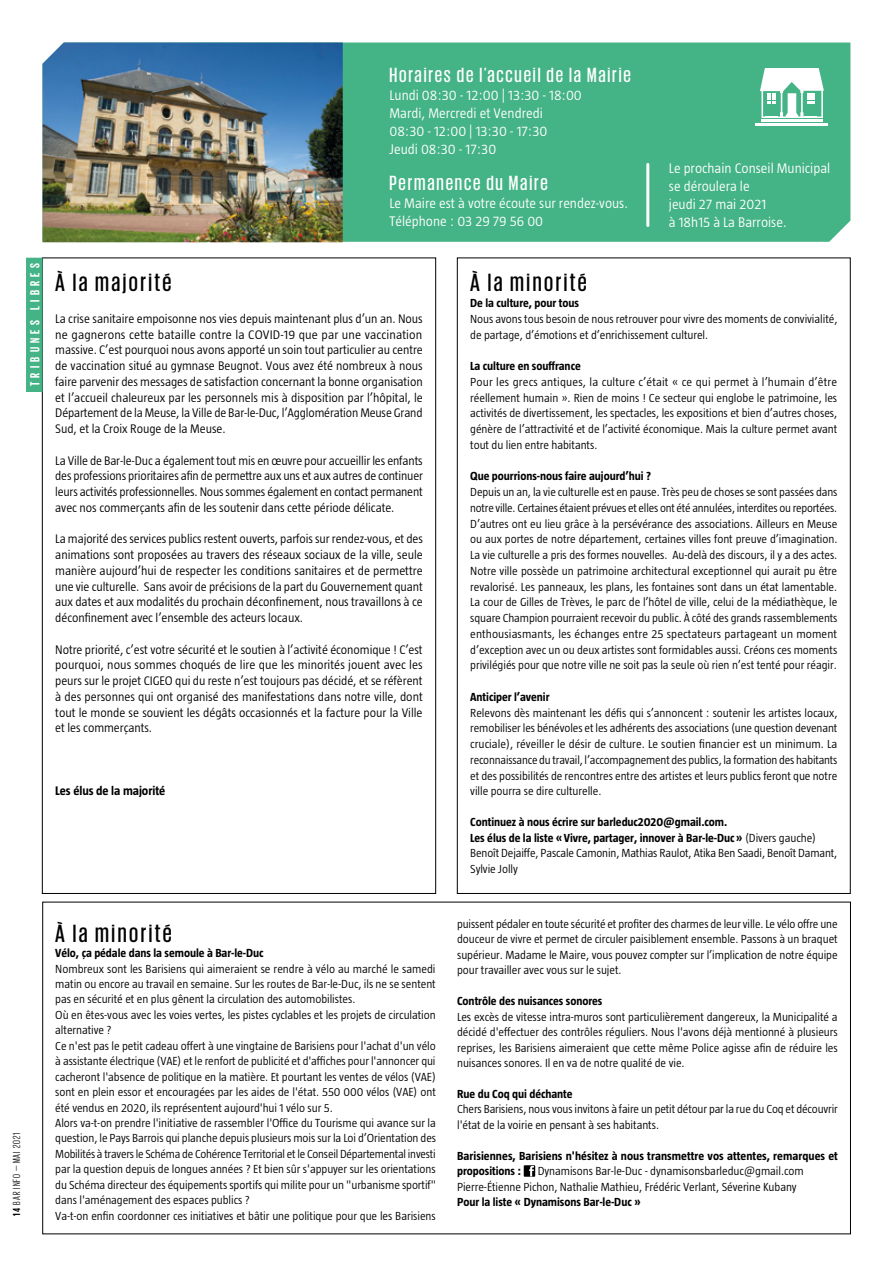
<style>
.page{position:relative;width:893px;height:1263px;background:#fff}
.page>*{position:absolute;margin:0;border:0;box-sizing:border-box;transform-origin:0 0}
.t1{font:500 25.5px "Giorgio Sans";letter-spacing:.1em;color:#000}
.t2{font:500 21px "Giorgio Sans";letter-spacing:.09em;color:#fff}
.t3{font:300 14.25px/18px "Taz";color:#fff}
.t4{font:700 13.5px "Giorgio Sans";letter-spacing:.32em;color:#fff}
.t5{font:300 12.75px/15.8px "Taz";letter-spacing:-.005em;color:#000;text-align:justify}
.t6{font:700 12.75px "Taz";letter-spacing:-.005em;color:#000}
.t7{font:300 12px/15.5px "Taz";letter-spacing:-.005em;color:#000;text-align:justify}
.t8{font:700 12px/15.5px "Taz";letter-spacing:-.005em;color:#000}
.t9{font:10.5px "Giorgio Sans";letter-spacing:.1em;color:#000}
.s1{font-weight:300}
.s2{font-weight:700}
</style>
<div class="page">
<div style="left:343px;top:43px;width:507px;height:199px;background:#44b386"></div>
<div style="left:26px;top:258px;width:17px;height:134px;background:#44b386"></div>
<svg style="left:524px;top:1165px;width:11px;height:12px"></svg>
<hr style="left:762px;top:120px;width:61px;height:2px;background:#fff">
<hr style="left:756px;top:123px;width:72px;height:2px;background:#fff">
<svg style="left:760px;top:68px;width:64px;height:50px"></svg>
<img style="left:43px;top:43px;width:300px;height:199px">
<hr style="left:646px;top:164px;width:3px;height:62px;background:#fff">
<p class="t4" style="left:28px;top:386px;width:125px;rotate:-90deg">TRIBUNES LIBRES</p>
<h2 class="t2" style="left:389px;top:65px;width:243px">Horaires de l’accueil de la Mairie</h2>
<p class="t3" style="left:389px;top:86px;width:194px">Lundi 08:30 - 12:00 | 13:30 - 18:00<br>Mardi, Mercredi et Vendredi<br>08:30 - 12:00 | 13:30 - 17:30<br>Jeudi 08:30 - 17:30</p>
<h2 class="t2" style="left:389px;top:173px;width:160px">Permanence du Maire</h2>
<p class="t3" style="left:389px;top:194px;width:240px">Le Maire est à votre écoute sur rendez-vous.<br>Téléphone : 03 29 79 56 00</p>
<p class="t3" style="left:669px;top:159px;width:163px">Le prochain Conseil Municipal se déroulera le<br>jeudi 27 mai 2021<br>à 18h15 à La Barroise.</p>
<h1 class="t1" style="left:55px;top:270px;width:118px">À la majorité</h1>
<p class="t5" style="left:55px;top:310px;width:369px">La crise sanitaire empoisonne nos vies depuis maintenant plus d’un an. Nous ne gagnerons cette bataille contre la COVID-19 que par une vaccination massive. C’est pourquoi nous avons apporté un soin tout particulier au centre de vaccination situé au gymnase Beugnot. Vous avez été nombreux à nous faire parvenir des messages de satisfaction concernant la bonne organisation et l’accueil chaleureux par les personnels mis à disposition par l’hôpital, le Département de la Meuse, la Ville de Bar-le-Duc, l’Agglomération Meuse Grand Sud, et la Croix Rouge de la Meuse.</p>
<p class="t5" style="left:55px;top:452px;width:369px">La Ville de Bar-le-Duc a également tout mis en œuvre pour accueillir les enfants des professions prioritaires afin de permettre aux uns et aux autres de continuer leurs activités professionnelles. Nous sommes également en contact permanent avec nos commerçants afin de les soutenir dans cette période délicate.</p>
<p class="t5" style="left:55px;top:531px;width:369px">La majorité des services publics restent ouverts, parfois sur rendez-vous, et des animations sont proposées au travers des réseaux sociaux de la ville, seule manière aujourd’hui de respecter les conditions sanitaires et de permettre une vie culturelle. Sans avoir de précisions de la part du Gouvernement quant aux dates et aux modalités du prochain déconfinement, nous travaillons à ce déconfinement avec l’ensemble des acteurs locaux.</p>
<p class="t5" style="left:55px;top:641px;width:369px">Notre priorité, c’est votre sécurité et le soutien à l’activité économique ! C’est pourquoi, nous sommes choqués de lire que les minorités jouent avec les peurs sur le projet CIGEO qui du reste n’est toujours pas décidé, et se réfèrent à des personnes qui ont organisé des manifestations dans notre ville, dont tout le monde se souvient les dégâts occasionnés et la facture pour la Ville et les commerçants.</p>
<p class="t6" style="left:55px;top:784px;width:112px">Les élus de la majorité</p>
<h1 class="t1" style="left:470px;top:270px;width:118px">À la minorité</h1>
<p class="t8" style="left:470px;top:295px;width:110px">De la culture, pour tous</p>
<p class="t7" style="left:470px;top:311px;width:369px">Nous avons tous besoin de nous retrouver pour vivre des moments de convivialité, de partage, d’émotions et d’enrichissement culturel.</p>
<p class="t8" style="left:470px;top:358px;width:112px">La culture en souffrance</p>
<p class="t7" style="left:470px;top:374px;width:369px">Pour les grecs antiques, la culture c’était « ce qui permet à l’humain d’être réellement humain ». Rien de moins ! Ce secteur qui englobe le patrimoine, les activités de divertissement, les spectacles, les expositions et bien d’autres choses, génère de l’attractivité et de l’activité économique. Mais la culture permet avant tout du lien entre habitants.</p>
<p class="t8" style="left:470px;top:468px;width:182px">Que pourrions-nous faire aujourd’hui ?</p>
<p class="t7" style="left:470px;top:484px;width:369px">Depuis un an, la vie culturelle est en pause. Très peu de choses se sont passées dans notre ville. Certaines étaient prévues et elles ont été annulées, interdites ou reportées.<br>D’autres ont eu lieu grâce à la persévérance des associations. Ailleurs en Meuse ou aux portes de notre département, certaines villes font preuve d’imagination.<br>La vie culturelle a pris des formes nouvelles. Au-delà des discours, il y a des actes.<br>Notre ville possède un patrimoine architectural exceptionnel qui aurait pu être revalorisé. Les panneaux, les plans, les fontaines sont dans un état lamentable.<br>La cour de Gilles de Trèves, le parc de l’hôtel de ville, celui de la médiathèque, le square Champion pourraient recevoir du public. À côté des grands rassemblements enthousiasmants, les échanges entre 25 spectateurs partageant un moment d’exception avec un ou deux artistes sont formidables aussi. Créons ces moments privilégiés pour que notre ville ne soit pas la seule où rien n’est tenté pour réagir.</p>
<p class="t8" style="left:470px;top:689px;width:81px">Anticiper l’avenir</p>
<p class="t7" style="left:470px;top:704px;width:369px">Relevons dès maintenant les défis qui s’annoncent : soutenir les artistes locaux, remobiliser les bénévoles et les adhérents des associations (une question devenant cruciale), réveiller le désir de culture. Le soutien financier est un minimum. La reconnaissance du travail, l’accompagnement des publics, la formation des habitants et des possibilités de rencontres entre des artistes et leurs publics feront que notre ville pourra se dire culturelle.</p>
<p class="t8" style="left:470px;top:814px;width:369px">Continuez à nous écrire sur barleduc2020@gmail.com.<br>Les élus de la liste «Vivre, partager, innover à Bar-le-Duc» <span class="s1">(Divers gauche)<br>Benoît Dejaiffe, Pascale Camonin, Mathias Raulot, Atika Ben Saadi, Benoît Damant, Sylvie Jolly</span></p>
<p class="t9" style="left:12px;top:1216px;width:85px;rotate:-90deg"><span class="s2">14</span> BAR INFO — MAI 2021</p>
<h1 class="t1" style="left:55px;top:920px;width:118px">À la minorité</h1>
<p class="t8" style="left:55px;top:945px;width:210px">Vélo, ça pédale dans la semoule à Bar-le-Duc</p>
<p class="t7" style="left:55px;top:960px;width:382px;text-align:left">Nombreux sont les Barisiens qui aimeraient se rendre à vélo au marché le samedi matin ou encore au travail en semaine. Sur les routes de Bar-le-Duc, ils ne se sentent pas en sécurité et en plus gênent la circulation des automobilistes.<br>Où en êtes-vous avec les voies vertes, les pistes cyclables et les projets de circulation alternative ?<br>Ce n'est pas le petit cadeau offert à une vingtaine de Barisiens pour l'achat d'un vélo à assistante électrique (VAE) et le renfort de publicité et d'affiches pour l'annoncer qui cacheront l'absence de politique en la matière. Et pourtant les ventes de vélos (VAE) sont en plein essor et encouragées par les aides de l'état. 550 000 vélos (VAE) ont été vendus en 2020, ils représentent aujourd'hui 1 vélo sur 5.<br>Alors va-t-on prendre l'initiative de rassembler l'Office du Tourisme qui avance sur la question, le Pays Barrois qui planche depuis plusieurs mois sur la Loi d’Orientation des Mobilités à travers le Schéma de Cohérence Territorial et le Conseil Départemental investi par la question depuis de longues années ? Et bien sûr s'appuyer sur les orientations du Schéma directeur des équipements sportifs qui milite pour un "urbanisme sportif" dans l'aménagement des espaces publics ?<br>Va-t-on enfin coordonner ces initiatives et bâtir une politique pour que les Barisiens</p>
<p class="t7" style="left:457px;top:916px;width:382px">puissent pédaler en toute sécurité et profiter des charmes de leur ville. Le vélo offre une douceur de vivre et permet de circuler paisiblement ensemble. Passons à un braquet supérieur. Madame le Maire, vous pouvez compter sur l’implication de notre équipe pour travailler avec vous sur le sujet.</p>
<p class="t8" style="left:457px;top:993px;width:147px">Contrôle des nuisances sonores</p>
<p class="t7" style="left:457px;top:1009px;width:382px">Les excès de vitesse intra-muros sont particulièrement dangereux, la Municipalité a décidé d'effectuer des contrôles réguliers. Nous l'avons déjà mentionné à plusieurs reprises, les Barisiens aimeraient que cette même Police agisse afin de réduire les nuisances sonores. Il en va de notre qualité de vie.</p>
<p class="t8" style="left:457px;top:1086px;width:117px">Rue du Coq qui déchante</p>
<p class="t7" style="left:457px;top:1101px;width:382px">Chers Barisiens, nous vous invitons à faire un petit détour par la rue du Coq et découvrir l'état de la voirie en pensant à ses habitants.</p>
<p class="t8" style="left:457px;top:1148px;width:382px">Barisiennes, Barisiens n'hésitez à nous transmettre vos attentes, remarques et propositions :</p>
<p class="t7" style="left:457px;top:1163px;width:348px;text-indent:81px">Dynamisons Bar-le-Duc - dynamisonsbarleduc@gmail.com<br>Pierre-Étienne Pichon, Nathalie Mathieu, Frédéric Verlant, Séverine Kubany</p>
<p class="t8" style="left:457px;top:1194px;width:185px">Pour la liste « Dynamisons Bar-le-Duc »</p>
</div>
